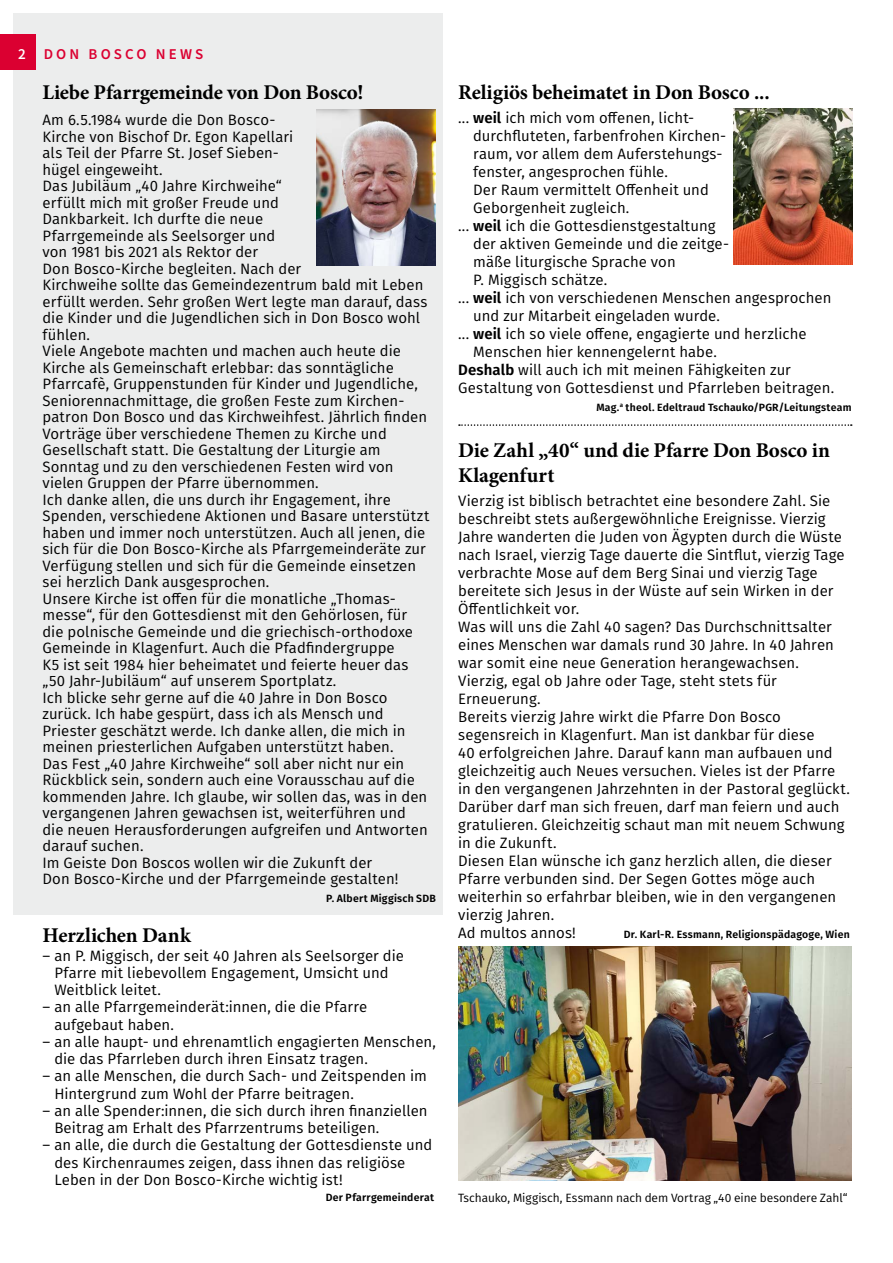
<style>
.page{position:relative;width:893px;height:1263px;background:#fff}
.page>*{position:absolute;margin:0;border:0;box-sizing:border-box;transform-origin:0 0}
.t1{font:700 21px/25.2px "Minion Pro";letter-spacing:-.005em;color:#000}
.t2{font:15px/16.5px "Fira Sans";letter-spacing:.005em;color:#000}
.t3{font:600 15px "Source Sans 3";letter-spacing:.21em;color:#db0031}
.t4{font:12px "Fira Sans";letter-spacing:-.005em;color:#000}
.t5{font:600 10.5px "Fira Sans";letter-spacing:.02em;color:#000}
.s1{color:#fff}
.s2{font-weight:600}
</style>
<div class="page">
<div style="left:13px;top:13px;width:429px;height:901px;background:#eceded"></div>
<div style="left:0;top:34px;width:36px;height:36px;background:#db0031"></div>
<svg style="left:459px;top:424px;width:393px;height:2px"></svg>
<img style="left:458px;top:946px;width:393px;height:234px">
<img style="left:733px;top:109px;width:120px;height:156px">
<img style="left:317px;top:109px;width:119px;height:156px">
<p class="t3" style="left:18px;top:45px;width:187px"><span class="s1">2</span> DON BOSCO NEWS</p>
<h1 class="t1" style="left:43px;top:79px;width:322px">Liebe Pfarrgemeinde von Don Bosco!</h1>
<p class="t2" style="left:43px;top:111px;width:388px">Am 6.5.1984 wurde die Don Bosco-<br>Kirche von Bischof Dr. Egon Kapellari<br>als Teil der Pfarre St. Josef Sieben-<br>hügel eingeweiht.<br>Das Jubiläum „40 Jahre Kirchweihe“<br>erfüllt mich mit großer Freude und<br>Dankbarkeit. Ich durfte die neue<br>Pfarrgemeinde als Seelsorger und<br>von 1981 bis 2021 als Rektor der<br>Don Bosco-Kirche begleiten. Nach der<br>Kirchweihe sollte das Gemeindezentrum bald mit Leben erfüllt werden. Sehr großen Wert legte man darauf, dass die Kinder und die Jugendlichen sich in Don Bosco wohl fühlen.<br>Viele Angebote machten und machen auch heute die Kirche als Gemeinschaft erlebbar: das sonntägliche Pfarrcafè, Gruppenstunden für Kinder und Jugendliche, Seniorennachmittage, die großen Feste zum Kirchen&shy;patron Don Bosco und das Kirchweihfest. Jährlich finden Vorträge über verschiedene Themen zu Kirche und Gesellschaft statt. Die Gestaltung der Liturgie am Sonntag und zu den verschiedenen Festen wird von vielen Gruppen der Pfarre übernommen.<br>Ich danke allen, die uns durch ihr Engagement, ihre Spenden, verschiedene Aktionen und Basare unterstützt haben und immer noch unterstützen. Auch all jenen, die sich für die Don Bosco-Kirche als Pfarrgemeinderäte zur Verfügung stellen und sich für die Gemeinde einsetzen sei herzlich Dank ausgesprochen.<br>Unsere Kirche ist offen für die monatliche „Thomas&shy;messe“, für den Gottesdienst mit den Gehörlosen, für die polnische Gemeinde und die griechisch-orthodoxe Gemeinde in Klagenfurt. Auch die Pfadfindergruppe<br>K5 ist seit 1984 hier beheimatet und feierte heuer das „50 Jahr-Jubiläum“ auf unserem Sportplatz.<br>Ich blicke sehr gerne auf die 40 Jahre in Don Bosco zurück. Ich habe gespürt, dass ich als Mensch und Priester geschätzt werde. Ich danke allen, die mich in meinen priesterlichen Aufgaben unterstützt haben.<br>Das Fest „40 Jahre Kirchweihe“ soll aber nicht nur ein Rückblick sein, sondern auch eine Vorausschau auf die kommenden Jahre. Ich glaube, wir sollen das, was in den vergangenen Jahren gewachsen ist, weiterführen und die neuen Herausforderungen aufgreifen und Antworten darauf suchen.<br>Im Geiste Don Boscos wollen wir die Zukunft der<br>Don Bosco-Kirche und der Pfarrgemeinde gestalten!</p>
<p class="t5" style="left:326px;top:890px;width:111px">P. Albert Miggisch SDB</p>
<h1 class="t1" style="left:43px;top:922px;width:150px">Herzlichen Dank</h1>
<p class="t2" style="left:54px;top:946px;width:351px;line-height:17.2px;text-indent:-12px">– an P. Miggisch, der seit 40 Jahren als Seelsorger die<br>Pfarre mit liebevollem Engagement, Umsicht und<br>Weitblick leitet.</p>
<p class="t2" style="left:54px;top:998px;width:314px;line-height:17.2px;text-indent:-12px">– an alle Pfarrgemeinderät:innen, die die Pfarre aufgebaut haben.</p>
<p class="t2" style="left:54px;top:1033px;width:383px;line-height:17.2px;text-indent:-12px">– an alle haupt- und ehrenamtlich engagierten Menschen, die das Pfarrleben durch ihren Einsatz tragen.</p>
<p class="t2" style="left:54px;top:1067px;width:374px;line-height:17.2px;text-indent:-12px">– an alle Menschen, die durch Sach- und Zeitspenden im<br>Hintergrund zum Wohl der Pfarre beitragen.</p>
<p class="t2" style="left:54px;top:1102px;width:375px;line-height:17.2px;text-indent:-12px">– an alle Spender:innen, die sich durch ihren finanziellen<br>Beitrag am Erhalt des Pfarrzentrums beteiligen.</p>
<p class="t2" style="left:54px;top:1136px;width:380px;line-height:17.2px;text-indent:-12px">– an alle, die durch die Gestaltung der Gottesdienste und des Kirchenraumes zeigen, dass ihnen das religiöse<br>Leben in der Don Bosco-Kirche wichtig ist!</p>
<p class="t5" style="left:326px;top:1189px;width:110px">Der Pfarrgemeinderat</p>
<h1 class="t1" style="left:458px;top:79px;width:313px">Religiös beheimatet in Don Bosco ...</h1>
<p class="t2" style="left:458px;top:109px;width:237px">... <span class="s2">weil</span> ich mich vom offenen, licht-</p>
<p class="t2" style="left:473px;top:127px;width:255px">durchfluteten, farbenfrohen Kirchen-</p>
<p class="t2" style="left:473px;top:145px;width:251px">raum, vor allem dem Auferstehungs-</p>
<p class="t2" style="left:473px;top:163px;width:196px">fenster, angesprochen fühle.</p>
<p class="t2" style="left:473px;top:181px;width:237px">Der Raum vermittelt Offenheit und</p>
<p class="t2" style="left:473px;top:199px;width:158px">Geborgenheit zugleich.</p>
<p class="t2" style="left:458px;top:217px;width:259px">... <span class="s2">weil</span> ich die Gottesdienstgestaltung</p>
<p class="t2" style="left:473px;top:235px;width:257px">der aktiven Gemeinde und die zeitge-</p>
<p class="t2" style="left:473px;top:253px;width:204px">mäße liturgische Sprache von</p>
<p class="t2" style="left:473px;top:271px;width:136px">P. Miggisch schätze.</p>
<p class="t2" style="left:458px;top:289px;width:375px">... <span class="s2">weil</span> ich von verschiedenen Menschen angesprochen</p>
<p class="t2" style="left:473px;top:307px;width:248px">und zur Mitarbeit eingeladen wurde.</p>
<p class="t2" style="left:458px;top:325px;width:350px">... <span class="s2">weil</span> ich so viele offene, engagierte und herzliche</p>
<p class="t2" style="left:473px;top:343px;width:245px">Menschen hier kennengelernt habe.</p>
<p class="t2" style="left:458px;top:361px;width:334px"><span class="s2">Deshalb</span> will auch ich mit meinen Fähigkeiten zur</p>
<p class="t2" style="left:458px;top:379px;width:377px">Gestaltung von Gottesdienst und Pfarrleben beitragen.</p>
<p class="t5" style="left:596px;top:398px;width:257px">Mag.<sup>a</sup> theol. Edeltraud Tschauko/PGR/Leitungsteam</p>
<h1 class="t1" style="left:458px;top:437px;width:373px">Die Zahl „40“ und die Pfarre Don Bosco in<br>Klagenfurt</h1>
<p class="t2" style="left:458px;top:491px;width:393px;line-height:18px">Vierzig ist biblisch betrachtet eine besondere Zahl. Sie beschreibt stets außergewöhnliche Ereignisse. Vierzig Jahre wanderten die Juden von Ägypten durch die Wüste nach Israel, vierzig Tage dauerte die Sintflut, vierzig Tage verbrachte Mose auf dem Berg Sinai und vierzig Tage bereitete sich Jesus in der Wüste auf sein Wirken in der Öffentlichkeit vor.<br>Was will uns die Zahl 40 sagen? Das Durchschnittsalter eines Menschen war damals rund 30 Jahre. In 40 Jahren war somit eine neue Generation herangewachsen.<br>Vierzig, egal ob Jahre oder Tage, steht stets für Erneuerung.<br>Bereits vierzig Jahre wirkt die Pfarre Don Bosco segensreich in Klagenfurt. Man ist dankbar für diese<br>40 erfolgreichen Jahre. Darauf kann man aufbauen und gleichzeitig auch Neues versuchen. Vieles ist der Pfarre in den vergangenen Jahrzehnten in der Pastoral geglückt.<br>Darüber darf man sich freuen, darf man feiern und auch gratulieren. Gleichzeitig schaut man mit neuem Schwung in die Zukunft.<br>Diesen Elan wünsche ich ganz herzlich allen, die dieser Pfarre verbunden sind. Der Segen Gottes möge auch weiterhin so erfahrbar bleiben, wie in den vergangenen vierzig Jahren.<br>Ad multos annos!</p>
<p class="t5" style="left:624px;top:925px;width:227px">Dr. Karl-R. Essmann, Religionspädagoge, Wien</p>
<p class="t4" style="left:458px;top:1188px;width:391px">Tschauko, Miggisch, Essmann nach dem Vortrag „40 eine besondere Zahl“</p>
</div>
